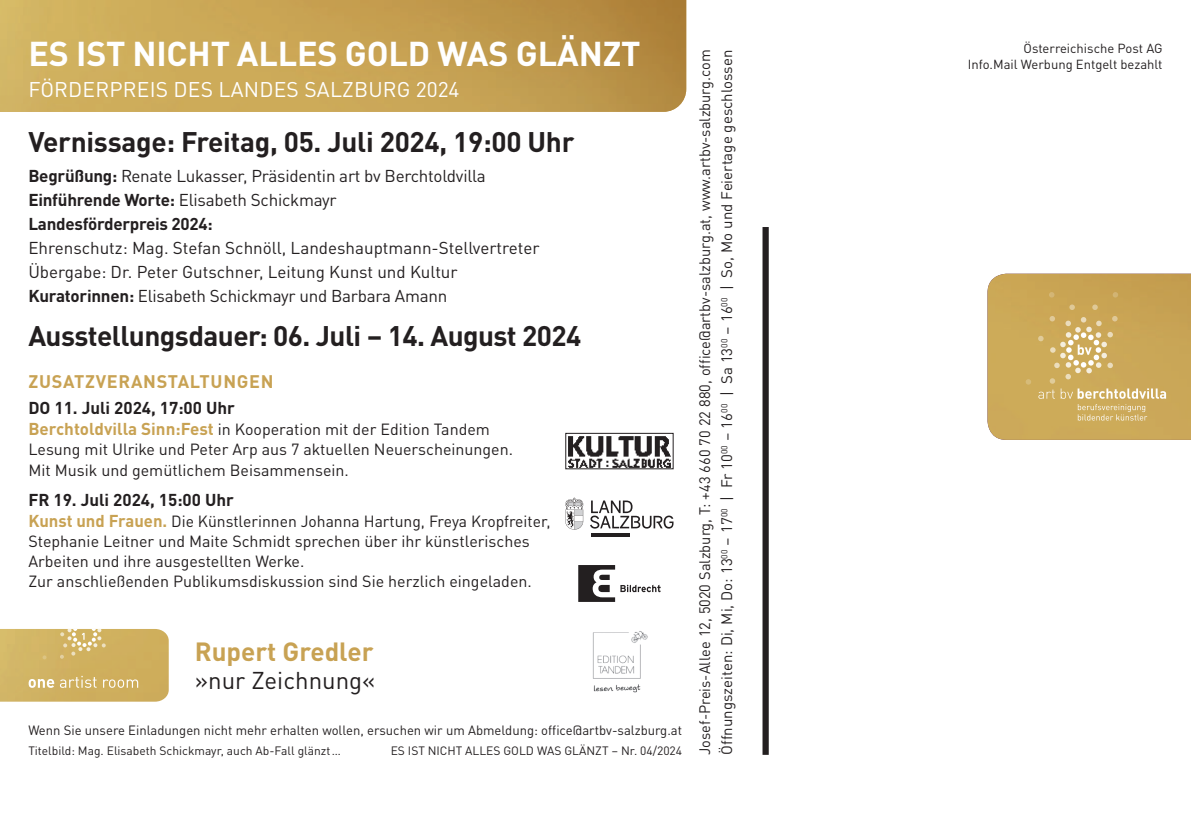
<style>
.page{position:relative;width:1191px;height:840px;background:#fff}
.page>*{position:absolute;margin:0;border:0;box-sizing:border-box;transform-origin:0 0}
.t1{font:700 34px "DIN Pro";letter-spacing:-.005em;color:#fff}
.t2{font:700 28px "DIN Pro";letter-spacing:-.02em;color:#231f20}
.t3{font:700 26px "DIN Pro";color:#c8a253}
.t4{font:24px "DIN Pro";color:#231f20}
.t5{font:21px "DIN Pro";letter-spacing:.01em;color:#fff}
.t6{font:700 18px "DIN Pro";letter-spacing:.04em;color:#c8a253}
.t7{font:17px/24px "DIN Pro";letter-spacing:-.015em;color:#231f20}
.t8{font:700 17px "DIN Pro";color:#231f20}
.t9{font:16px/20px "DIN Pro";color:#231f20}
.t10{font:15px/22px "DIN Pro";color:#231f20}
.t11{font:13.4px "DIN Pro";color:#231f20}
.t12{font:13px/16px "DIN Pro";color:#231f20;text-align:right}
.t13{font:12px "DIN Pro";color:#231f20}
.s1{font-weight:700}
.s2{font-weight:700;font-size:17px;color:#c8a253}
</style>
<div class="page">
<div style="left:762px;top:227px;width:6px;height:527px;background:#231f20"></div>
<img style="left:0;top:0;width:686px;height:112px">
<svg style="left:578px;top:565px;width:82px;height:36px"></svg>
<svg style="left:565px;top:497px;width:18px;height:32px"></svg>
<hr style="left:591px;top:533px;width:38px;height:3px;background:#231f20">
<svg style="left:590px;top:500px;width:83px;height:28px"></svg>
<img style="left:568px;top:436px;width:103px;height:31px">
<div style="left:565px;top:433px;width:108px;height:36px;border:1px solid #231f20"></div>
<svg style="left:987px;top:273px;width:204px;height:166px;background:#ccab60"></svg>
<img style="left:0;top:629px;width:169px;height:72px">
<svg style="left:29px;top:675px;width:109px;height:12px"></svg>
<svg style="left:43px;top:655px;width:4px;height:4px"></svg>
<svg style="left:60px;top:629px;width:46px;height:29px"></svg>
<img style="left:592px;top:631px;width:56px;height:61px">
<h1 class="t1" style="left:29px;top:27px;width:613px">ES IST NICHT ALLES GOLD WAS GLÄNZT</h1>
<h3 class="t5" style="left:28px;top:74px;width:432px">FÖRDERPREIS DES LANDES SALZBURG 2024</h3>
<h2 class="t2" style="left:28px;top:120px;width:547px">Vernissage: Freitag, 05. Juli 2024, 19:00 Uhr</h2>
<p class="t7" style="left:28px;top:162px;width:459px"><span class="s1">Begrüßung:</span> Renate Lukasser, Präsidentin art bv Berchtoldvilla<br><span class="s1">Einführende Worte:</span> Elisabeth Schickmayr<br><span class="s1">Landesförderpreis 2024:</span></p>
<p class="t7" style="left:28px;top:234px;width:513px">Ehrenschutz: Mag. Stefan Schnöll, Landeshauptmann-Stellvertreter<br>Übergabe: Dr. Peter Gutschner, Leitung Kunst und Kultur<br><span class="s1">Kuratorinnen:</span> Elisabeth Schickmayr und Barbara Amann</p>
<h2 class="t2" style="left:28px;top:313px;width:554px">Ausstellungsdauer: 06. Juli – 14. August 2024</h2>
<p class="t6" style="left:28px;top:367px;width:247px">ZUSATZVERANSTALTUNGEN</p>
<p class="t8" style="left:28px;top:394px;width:208px">DO 11. Juli 2024, 17:00 Uhr</p>
<p class="t9" style="left:28px;top:418px;width:486px"><span class="s2">Berchtoldvilla Sinn:Fest</span> in Kooperation mit der Edition Tandem<br>Lesung mit Ulrike und Peter Arp aus 7 aktuellen Neuerscheinungen.<br>Mit Musik und gemütlichem Beisammensein.</p>
<p class="t8" style="left:28px;top:486px;width:207px">FR 19. Juli 2024, 15:00 Uhr</p>
<p class="t9" style="left:28px;top:510px;width:523px"><span class="s2">Kunst und Frauen.</span> Die Künstlerinnen Johanna Hartung, Freya Kropfreiter, Stephanie Leitner und Maite Schmidt sprechen über ihr künstlerisches Arbeiten und ihre ausgestellten Werke.<br>Zur anschließenden Publikumsdiskussion sind Sie herzlich eingeladen.</p>
<h3 class="t3" style="left:195px;top:631px;width:180px">Rupert Gredler</h3>
<h3 class="t4" style="left:195px;top:662px;width:182px">»nur Zeichnung«</h3>
<p class="t11" style="left:28px;top:719px;width:655px">Wenn Sie unsere Einladungen nicht mehr erhalten wollen, ersuchen wir um Abmeldung: office@artbv-salzburg.at</p>
<p class="t13" style="left:28px;top:741px;width:314px">Titelbild: Mag. Elisabeth Schickmayr, auch Ab-Fall glänzt…</p>
<p class="t13" style="left:391px;top:741px;width:293px">ES IST NICHT ALLES GOLD WAS GLÄNZT – Nr. 04/2024</p>
<p class="t10" style="left:693px;top:754px;width:706px;rotate:-90deg">Josef-Preis-Allee 12, 5020 Salzburg, T: +43 660 70 22 880, office@artbv-salzburg.at, www.artbv-salzburg.com<br>Öffnungszeiten: Di, Mi, Do: 13<sup>00</sup> – 17<sup>00</sup> | Fr 10<sup>00</sup> – 16<sup>00</sup> | Sa 13<sup>00</sup> – 16<sup>00</sup> | So, Mo und Feiertage geschlossen</p>
<p class="t12" style="left:968px;top:39px;width:196px">Österreichische Post AG<br>Info.Mail Werbung Entgelt bezahlt</p>
</div>
